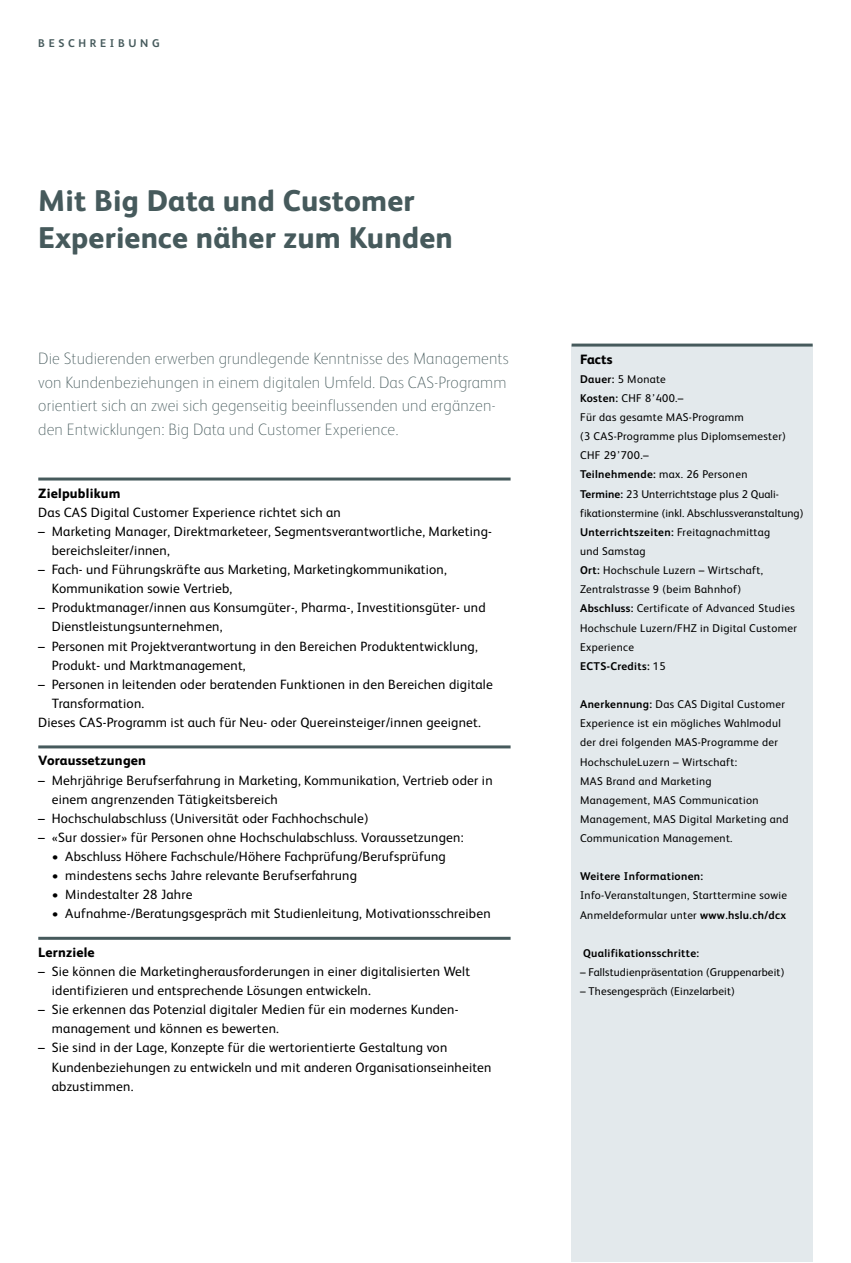
<style>
.page{position:relative;width:851px;height:1263px;background:#fff}
.page>*{position:absolute;margin:0;border:0;box-sizing:border-box;transform-origin:0 0}
.t1{font:800 30px/37.5px "FS Albert";letter-spacing:.005em;color:#465a5c}
.t2{font:100 16.5px/23.9px "FS Albert";letter-spacing:.005em;color:#465a5c}
.t3{font:13.5px/19.2px "FS Albert";letter-spacing:.015em;color:#000}
.t4{font:800 13.5px "FS Albert";letter-spacing:.015em;color:#000}
.t5{font:11.25px/19.2px "FS Albert";letter-spacing:.03em;color:#000}
.t6{font:700 11.25px "FS Albert";letter-spacing:.03em;color:#000}
.t7{font:700 11.25px "FS Albert";letter-spacing:.325em;color:#465a5c}
.s1{font-weight:700}
</style>
<div class="page">
<div style="left:571px;top:345px;width:241px;height:917px;background:#e3e9ec"></div>
<hr style="left:571px;top:344px;width:241px;height:3px;background:#465a5c">
<hr style="left:38px;top:477px;width:472px;height:3px;background:#465a5c">
<hr style="left:38px;top:745px;width:472px;height:3px;background:#465a5c">
<hr style="left:38px;top:937px;width:472px;height:3px;background:#465a5c">
<p class="t7" style="left:38px;top:35px;width:123px">BESCHREIBUNG</p>
<h1 class="t1" style="left:38px;top:180px;width:416px">Mit Big Data und Customer<br>Experience näher zum Kunden</h1>
<p class="t2" style="left:38px;top:345px;width:472px">Die Studierenden erwerben grundlegende Kenntnisse des Managements von Kundenbeziehungen in einem digitalen Umfeld. Das CAS-Programm orientiert sich an zwei sich gegenseitig beeinflussenden und ergänzen&shy;den Entwicklungen: Big Data und Customer Experience.</p>
<p class="t4" style="left:38px;top:483px;width:84px">Zielpublikum</p>
<p class="t3" style="left:38px;top:502px;width:304px">Das CAS Digital Customer Experience richtet sich an</p>
<p class="t3" style="left:52px;top:521px;width:441px;text-indent:-14px">– Marketing Manager, Direktmarketeer, Segmentsverantwortliche, Marketing&shy;bereichsleiter/innen,</p>
<p class="t3" style="left:52px;top:559px;width:396px;text-indent:-14px">– Fach- und Führungskräfte aus Marketing, Marketingkommunikation,<br>Kommunikation sowie Vertrieb,</p>
<p class="t3" style="left:52px;top:597px;width:435px;text-indent:-14px">– Produktmanager/innen aus Konsumgüter-, Pharma-, Investitionsgüter- und<br>Dienstleistungsunternehmen,</p>
<p class="t3" style="left:52px;top:636px;width:427px;text-indent:-14px">– Personen mit Projektverantwortung in den Bereichen Produktentwicklung,<br>Produkt- und Marktmanagement,</p>
<p class="t3" style="left:38px;top:674px;width:456px">– Personen in leitenden oder beratenden Funktionen in den Bereichen digitale</p>
<p class="t3" style="left:52px;top:693px;width:94px">Transformation.</p>
<p class="t3" style="left:38px;top:712px;width:444px">Dieses CAS-Programm ist auch für Neu- oder Quereinsteiger/innen geeignet.</p>
<p class="t4" style="left:38px;top:751px;width:109px">Voraussetzungen</p>
<p class="t3" style="left:52px;top:770px;width:442px;text-indent:-14px">– Mehrjährige Berufserfahrung in Marketing, Kommunikation, Vertrieb oder in einem angrenzenden Tätigkeitsbereich</p>
<p class="t3" style="left:38px;top:808px;width:331px">– Hochschulabschluss (Universität oder Fachhochschule)</p>
<p class="t3" style="left:38px;top:827px;width:426px">– «Sur dossier» für Personen ohne Hochschulabschluss. Voraussetzungen:</p>
<p class="t3" style="left:52px;top:846px;width:395px">• Abschluss Höhere Fachschule/Höhere Fachprüfung/Berufsprüfung</p>
<p class="t3" style="left:52px;top:865px;width:307px">• mindestens sechs Jahre relevante Berufserfahrung</p>
<p class="t3" style="left:52px;top:884px;width:142px">• Mindestalter 28 Jahre</p>
<p class="t3" style="left:52px;top:903px;width:440px">• Aufnahme-/Beratungsgespräch mit Studienleitung, Motivationsschreiben</p>
<p class="t4" style="left:38px;top:942px;width:58px">Lernziele</p>
<p class="t3" style="left:52px;top:961px;width:420px;text-indent:-14px">– Sie können die Marketingherausforderungen in einer digitalisierten Welt identifizieren und entsprechende Lösungen entwickeln.</p>
<p class="t3" style="left:52px;top:999px;width:407px;text-indent:-14px">– Sie erkennen das Potenzial digitaler Medien für ein modernes Kunden&shy;management und können es bewerten.</p>
<p class="t3" style="left:52px;top:1037px;width:441px;text-indent:-14px">– Sie sind in der Lage, Konzepte für die wertorientierte Gestaltung von<br>Kundenbeziehungen zu entwickeln und mit anderen Organisationseinheiten abzustimmen.</p>
<p class="t4" style="left:580px;top:349px;width:34px">Facts</p>
<p class="t5" style="left:580px;top:369px;width:225px"><span class="s1">Dauer:</span> 5 Monate<br><span class="s1">Kosten:</span> CHF 8’400.–<br>Für das gesamte MAS-Programm<br>(3 CAS-Programme plus Diplomsemester)<br>CHF 29’700.–<br><span class="s1">Teilnehmende:</span> max. 26 Personen<br><span class="s1">Termine:</span> 23 Unterrichtstage plus 2 Quali&shy;fikationstermine (inkl. Abschlussveranstaltung)<br><span class="s1">Unterrichtszeiten:</span> Freitagnachmittag<br>und Samstag<br><span class="s1">Ort:</span> Hochschule Luzern – Wirtschaft,<br>Zentralstrasse 9 (beim Bahnhof)<br><span class="s1">Abschluss:</span> Certificate of Advanced Studies<br>Hochschule Luzern/FHZ in Digital Customer<br>Experience<br><span class="s1">ECTS-Credits:</span> 15</p>
<p class="t5" style="left:580px;top:694px;width:210px"><span class="s1">Anerkennung:</span> Das CAS Digital Customer Experience ist ein mögliches Wahlmodul der drei folgenden MAS-Programme der HochschuleLuzern – Wirtschaft:<br>MAS Brand and Marketing<br>Management, MAS Communication Management, MAS Digital Marketing and Communication Management.</p>
<p class="t6" style="left:580px;top:869px;width:125px">Weitere Informationen:</p>
<p class="t5" style="left:580px;top:885px;width:208px">Info-Veranstaltungen, Starttermine sowie<br>Anmeldeformular unter <span class="s1">www.hslu.ch/dcx</span></p>
<p class="t6" style="left:583px;top:945px;width:117px">Qualifikationsschritte:</p>
<p class="t5" style="left:580px;top:962px;width:206px">– Fallstudienpräsentation (Gruppenarbeit)</p>
<p class="t5" style="left:580px;top:981px;width:156px">– Thesengespräch (Einzelarbeit)</p>
</div>
